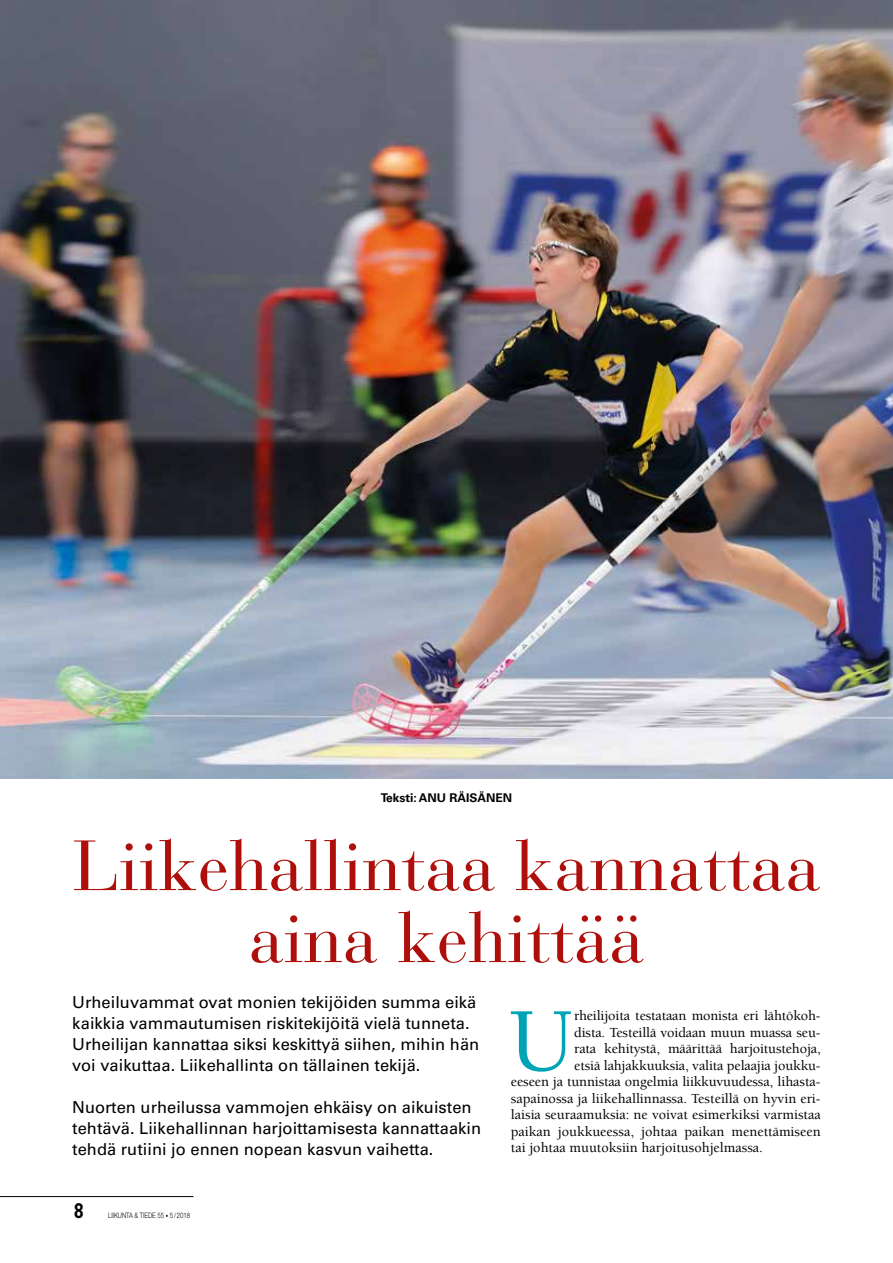
<style>
.page{position:relative;width:893px;height:1263px;background:#fff}
.page>*{position:absolute;margin:0;border:0;box-sizing:border-box;transform-origin:0 0}
.t1{font:500 92.25px "Berkeley";color:#00a4b7}
.t2{font:70.5px/72px "Bauer Bodoni";color:#ae0f0a;text-align:center}
.t3{font:700 21px "Univers";color:#000;scale:.8 1}
.t4{font:16.5px/21px "Univers";color:#000}
.t5{font:500 14.25px "Berkeley";letter-spacing:-.01em;color:#000}
.t6{font:700 12px "Univers";color:#000}
.t7{font:300 7.5px "Helvetica Neue";color:#000;scale:.8 1}
.s1{font-size:6px}
</style>
<div class="page">
<img style="left:0;top:0;width:893px;height:778px">
<hr style="left:0;top:1196px;width:193px;height:1px;background:#000">
<p class="t6" style="left:381px;top:790px;width:133px">Teksti: ANU RÄISÄNEN</p>
<h2 class="t2" style="left:72px;top:831px;width:750px">Liikehallintaa kannattaa aina kehittää</h2>
<p class="t4" style="left:72px;top:992px;width:408px">Urheiluvammat ovat monien tekijöiden summa eikä kaikkia vammautumisen riskitekijöitä vielä tunneta.<br>Urheilijan kannattaa siksi keskittyä siihen, mihin hän voi vaikuttaa. Liikehallinta on tällainen tekijä.</p>
<p class="t4" style="left:72px;top:1097px;width:410px">Nuorten urheilussa vammojen ehkäisy on aikuisten tehtävä. Liikehallinnan harjoittamisesta kannattaakin tehdä rutiini jo ennen nopean kasvun vaihetta.</p>
<h3 class="t3" style="left:74px;top:1199px;width:13px">8</h3>
<p class="t7" style="left:108px;top:1211px;width:104px">LIIKUNTA &amp; TIEDE 55 <span class="s1">•</span> 5/2018</p>
<h1 class="t1" style="left:509px;top:992px;width:66px">U</h1>
<p class="t5" style="left:574px;top:1008px;width:248px">rheilijoita testataan monista eri lähtökoh-</p>
<p class="t5" style="left:574px;top:1025px;width:248px">dista. Testeillä voidaan muun muassa seu-</p>
<p class="t5" style="left:574px;top:1041px;width:248px">rata kehitystä, määrittää harjoitustehoja,</p>
<p class="t5" style="left:574px;top:1058px;width:248px">etsiä lahjakkuuksia, valita pelaajia joukku-</p>
<p class="t5" style="left:511px;top:1074px;width:311px">eeseen ja tunnistaa ongelmia liikkuvuudessa, lihasta-</p>
<p class="t5" style="left:511px;top:1091px;width:311px">sapainossa ja liikehallinnassa. Testeillä on hyvin eri-</p>
<p class="t5" style="left:511px;top:1107px;width:311px">laisia seuraamuksia: ne voivat esimerkiksi varmistaa</p>
<p class="t5" style="left:511px;top:1124px;width:311px">paikan joukkueessa, johtaa paikan menettämiseen</p>
<p class="t5" style="left:511px;top:1140px;width:254px">tai johtaa muutoksiin harjoitusohjelmassa.</p>
</div>
